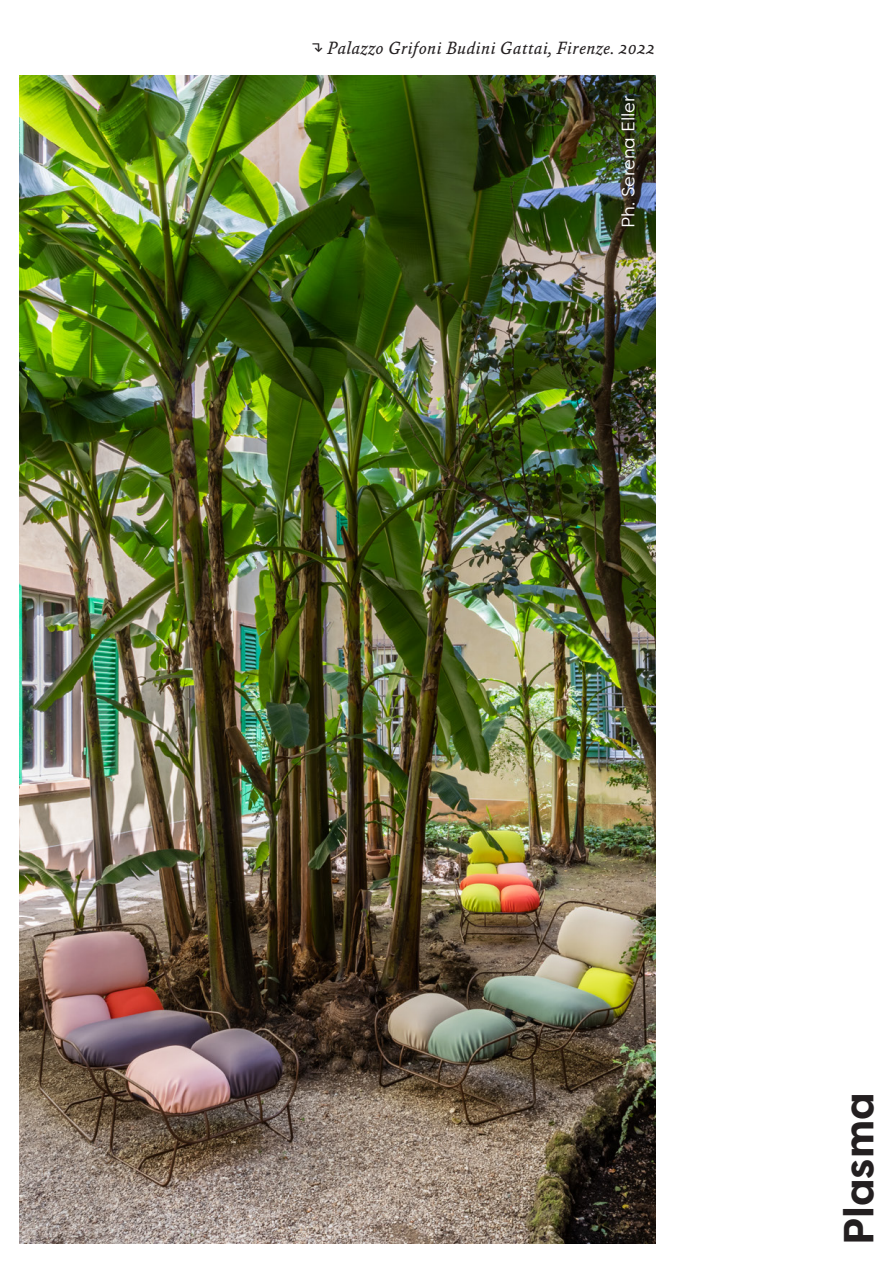
<style>
.page{position:relative;width:893px;height:1263px;background:#fff}
.page>*{position:absolute;margin:0;border:0;box-sizing:border-box;transform-origin:0 0}
.t1{font:700 42px "Filson Pro";color:#231f20}
.t2{font:italic 18px "Absara";color:#231f20}
.t3{font:18px "Filson Pro";color:#fff}
.s1{font-family:"IBM Plex Mono";font-style:normal}
</style>
<div class="page">
<img style="left:19px;top:76px;width:636px;height:1168px">
<p class="t2" style="left:312px;top:37px;width:345px"><span class="s1">⬎</span> Palazzo Grifoni Budini Gattai, Firenze. 2022</p>
<p class="t3" style="left:616px;top:228px;width:134px;rotate:-90deg">Ph. Serena Eller</p>
<p class="t1" style="left:832px;top:1245px;width:154px;rotate:-90deg">Plasma</p>
</div>
